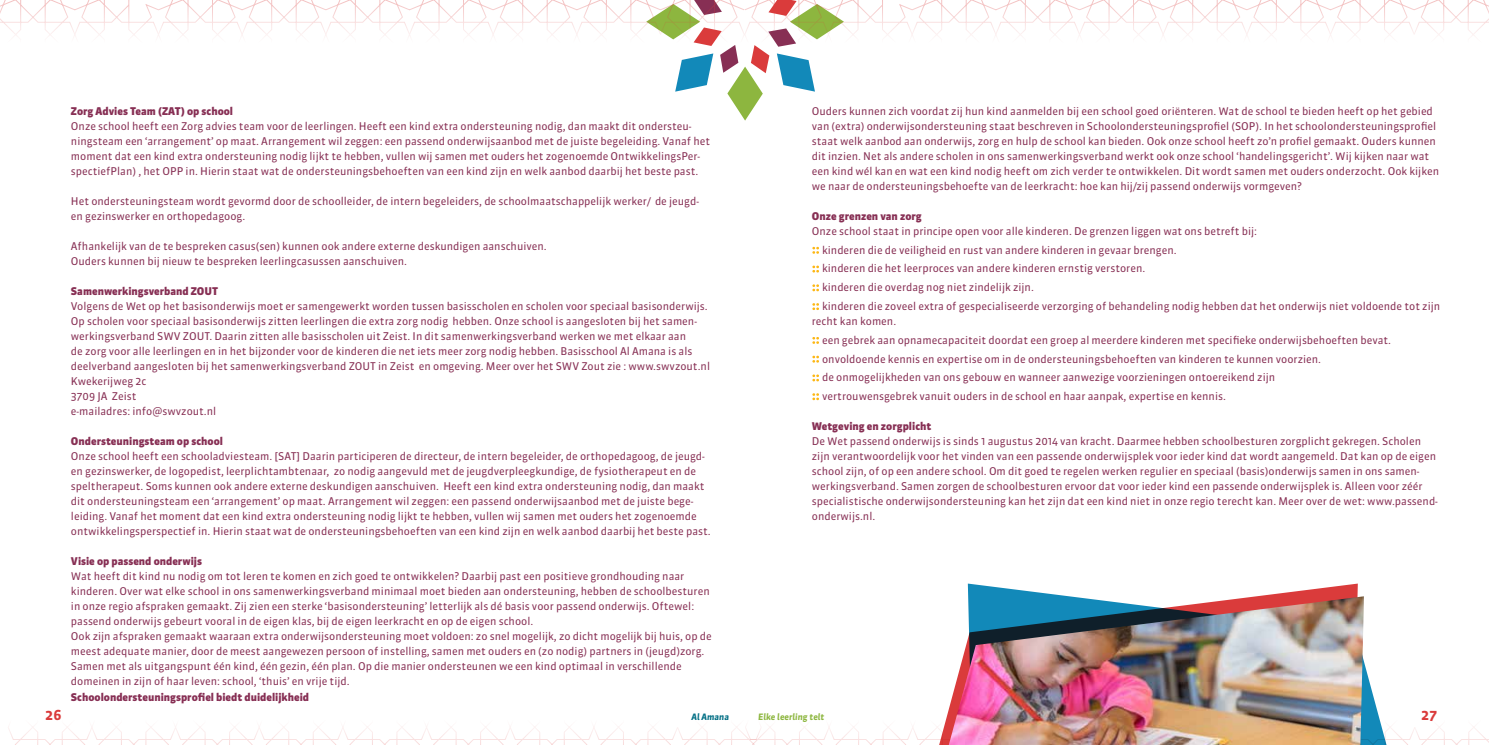
<style>
.page{position:relative;width:1489px;height:745px;background:#fff}
.page>*{position:absolute;margin:0;border:0;box-sizing:border-box;transform-origin:0 0}
.t1{font:700 13.75px "Sanuk";color:#da3b3b}
.t2{font:10.62px/15px "Sanuk";color:#872f54}
.t3{font:900 10.62px "Sanuk";color:#872f54}
.t4{font:italic 700 8.75px "Sanuk";color:#8db63f}
.t5{font:italic 700 8.75px "Sanuk";color:#006e84}
.s1{font-weight:900;font-size:12.5px;color:#fff}
</style>
<div class="page">
<svg style="left:675px;top:77px;width:140px;height:43px"></svg>
<svg style="left:0;top:0;width:744px;height:77px"></svg>
<svg style="left:744px;top:0;width:744px;height:77px"></svg>
<svg style="left:8px;top:726px;width:736px;height:18px"></svg>
<svg style="left:744px;top:726px;width:744px;height:18px"></svg>
<svg style="left:923px;top:712px;width:25px;height:32px"></svg>
<svg style="left:967px;top:583px;width:434px;height:161px"></svg>
<img style="left:948px;top:596px;width:415px;height:148px">
<p class="t3" style="left:71px;top:104px;width:164px">Zorg Advies Team (ZAT) op school</p>
<p class="t2" style="left:71px;top:118px;width:640px">Onze school heeft een Zorg advies team voor de leerlingen. Heeft een kind extra ondersteuning nodig, dan maakt dit ondersteu&shy;ningsteam een ‘arrangement’ op maat. Arrangement wil zeggen: een passend onderwijsaanbod met de juiste begeleiding. Vanaf het moment dat een kind extra ondersteuning nodig lijkt te hebben, vullen wij samen met ouders het zogenoemde OntwikkelingsPer&shy;spectiefPlan) , het OPP in. Hierin staat wat de ondersteuningsbehoeften van een kind zijn en welk aanbod daarbij het beste past.</p>
<p class="t2" style="left:71px;top:193px;width:629px">Het ondersteuningsteam wordt gevormd door de schoolleider, de intern begeleiders, de schoolmaatschappelijk werker/ de jeugd&shy;en gezinswerker en orthopedagoog.</p>
<p class="t2" style="left:71px;top:238px;width:477px">Afhankelijk van de te bespreken casus(sen) kunnen ook andere externe deskundigen aanschuiven.<br>Ouders kunnen bij nieuw te bespreken leerlingcasussen aanschuiven.</p>
<p class="t3" style="left:71px;top:284px;width:149px">Samenwerkingsverband ZOUT</p>
<p class="t2" style="left:71px;top:298px;width:640px">Volgens de Wet op het basisonderwijs moet er samengewerkt worden tussen basisscholen en scholen voor speciaal basisonderwijs.<br>Op scholen voor speciaal basisonderwijs zitten leerlingen die extra zorg nodig hebben. Onze school is aangesloten bij het samen&shy;werkingsverband SWV ZOUT. Daarin zitten alle basisscholen uit Zeist. In dit samenwerkingsverband werken we met elkaar aan<br>de zorg voor alle leerlingen en in het bijzonder voor de kinderen die net iets meer zorg nodig hebben. Basisschool Al Amana is als deelverband aangesloten bij het samenwerkingsverband ZOUT in Zeist en omgeving. Meer over het SWV Zout zie : www.swvzout.nl Kwekerijweg 2c<br>3709 JA Zeist<br>e-mailadres: info@swvzout.nl</p>
<p class="t3" style="left:71px;top:434px;width:154px">Ondersteuningsteam op school</p>
<p class="t2" style="left:71px;top:448px;width:641px">Onze school heeft een schooladviesteam. [SAT] Daarin participeren de directeur, de intern begeleider, de orthopedagoog, de jeugd&shy;en gezinswerker, de logopedist, leerplichtambtenaar, zo nodig aangevuld met de jeugdverpleegkundige, de fysiotherapeut en de speltherapeut. Soms kunnen ook andere externe deskundigen aanschuiven. Heeft een kind extra ondersteuning nodig, dan maakt dit ondersteuningsteam een ‘arrangement’ op maat. Arrangement wil zeggen: een passend onderwijsaanbod met de juiste bege&shy;leiding. Vanaf het moment dat een kind extra ondersteuning nodig lijkt te hebben, vullen wij samen met ouders het zogenoemde ontwikkelingsperspectief in. Hierin staat wat de ondersteuningsbehoeften van een kind zijn en welk aanbod daarbij het beste past.</p>
<p class="t3" style="left:71px;top:554px;width:132px">Visie op passend onderwijs</p>
<p class="t2" style="left:71px;top:568px;width:642px">Wat heeft dit kind nu nodig om tot leren te komen en zich goed te ontwikkelen? Daarbij past een positieve grondhouding naar kinderen. Over wat elke school in ons samenwerkingsverband minimaal moet bieden aan ondersteuning, hebben de schoolbesturen in onze regio afspraken gemaakt. Zij zien een sterke ‘basisondersteuning’ letterlijk als dé basis voor passend onderwijs. Oftewel: passend onderwijs gebeurt vooral in de eigen klas, bij de eigen leerkracht en op de eigen school.<br>Ook zijn afspraken gemaakt waaraan extra onderwijsondersteuning moet voldoen: zo snel mogelijk, zo dicht mogelijk bij huis, op de meest adequate manier, door de meest aangewezen persoon of instelling, samen met ouders en (zo nodig) partners in (jeugd)zorg.<br>Samen met als uitgangspunt één kind, één gezin, één plan. Op die manier ondersteunen we een kind optimaal in verschillende domeinen in zijn of haar leven: school, ‘thuis’ en vrije tijd.</p>
<p class="t3" style="left:71px;top:689px;width:240px">Schoolondersteuningsprofiel biedt duidelijkheid</p>
<p class="t2" style="left:811px;top:103px;width:628px">Ouders kunnen zich voordat zij hun kind aanmelden bij een school goed oriënteren. Wat de school te bieden heeft op het gebied van (extra) onderwijsondersteuning staat beschreven in Schoolondersteuningsprofiel (SOP). In het schoolondersteuningsprofiel staat welk aanbod aan onderwijs, zorg en hulp de school kan bieden. Ook onze school heeft zo’n profiel gemaakt. Ouders kunnen dit inzien. Net als andere scholen in ons samenwerkingsverband werkt ook onze school ‘handelingsgericht’. Wij kijken naar wat een kind wél kan en wat een kind nodig heeft om zich verder te ontwikkelen. Dit wordt samen met ouders onderzocht. Ook kijken we naar de ondersteuningsbehoefte van de leerkracht: hoe kan hij/zij passend onderwijs vormgeven?</p>
<p class="t3" style="left:811px;top:209px;width:111px">Onze grenzen van zorg</p>
<p class="t2" style="left:811px;top:221px;width:630px;line-height:18.8px">Onze school staat in principe open voor alle kinderen. De grenzen liggen wat ons betreft bij:<br><span class="s1">::</span> kinderen die de veiligheid en rust van andere kinderen in gevaar brengen.<br><span class="s1">::</span> kinderen die het leerproces van andere kinderen ernstig verstoren.<br><span class="s1">::</span> kinderen die overdag nog niet zindelijk zijn.<br><span class="s1">::</span> kinderen die zoveel extra of gespecialiseerde verzorging of behandeling nodig hebben dat het onderwijs niet voldoende tot zijn</p>
<p class="t2" style="left:811px;top:311px;width:580px;line-height:18.8px">recht kan komen.<br><span class="s1">::</span> een gebrek aan opnamecapaciteit doordat een groep al meerdere kinderen met specifieke onderwijsbehoeften bevat. <span class="s1">::</span> onvoldoende kennis en expertise om in de ondersteuningsbehoeften van kinderen te kunnen voorzien.<br><span class="s1">::</span> de onmogelijkheden van ons gebouw en wanneer aanwezige voorzieningen ontoereikend zijn<br><span class="s1">::</span> vertrouwensgebrek vanuit ouders in de school en haar aanpak, expertise en kennis.</p>
<p class="t3" style="left:811px;top:419px;width:121px">Wetgeving en zorgplicht</p>
<p class="t2" style="left:811px;top:433px;width:627px">De Wet passend onderwijs is sinds 1 augustus 2014 van kracht. Daarmee hebben schoolbesturen zorgplicht gekregen. Scholen zijn verantwoordelijk voor het vinden van een passende onderwijsplek voor ieder kind dat wordt aangemeld. Dat kan op de eigen school zijn, of op een andere school. Om dit goed te regelen werken regulier en speciaal (basis)onderwijs samen in ons samen&shy;werkingsverband. Samen zorgen de schoolbesturen ervoor dat voor ieder kind een passende onderwijsplek is. Alleen voor zéér specialistische onderwijsondersteuning kan het zijn dat een kind niet in onze regio terecht kan. Meer over de wet: www.passend&shy;onderwijs.nl.</p>
<p class="t1" style="left:45px;top:705px;width:18px">26</p>
<p class="t5" style="left:691px;top:711px;width:39px">Al Amana</p>
<p class="t4" style="left:758px;top:711px;width:68px">Elke leerling telt</p>
<p class="t1" style="left:1421px;top:705px;width:17px">27</p>
</div>
